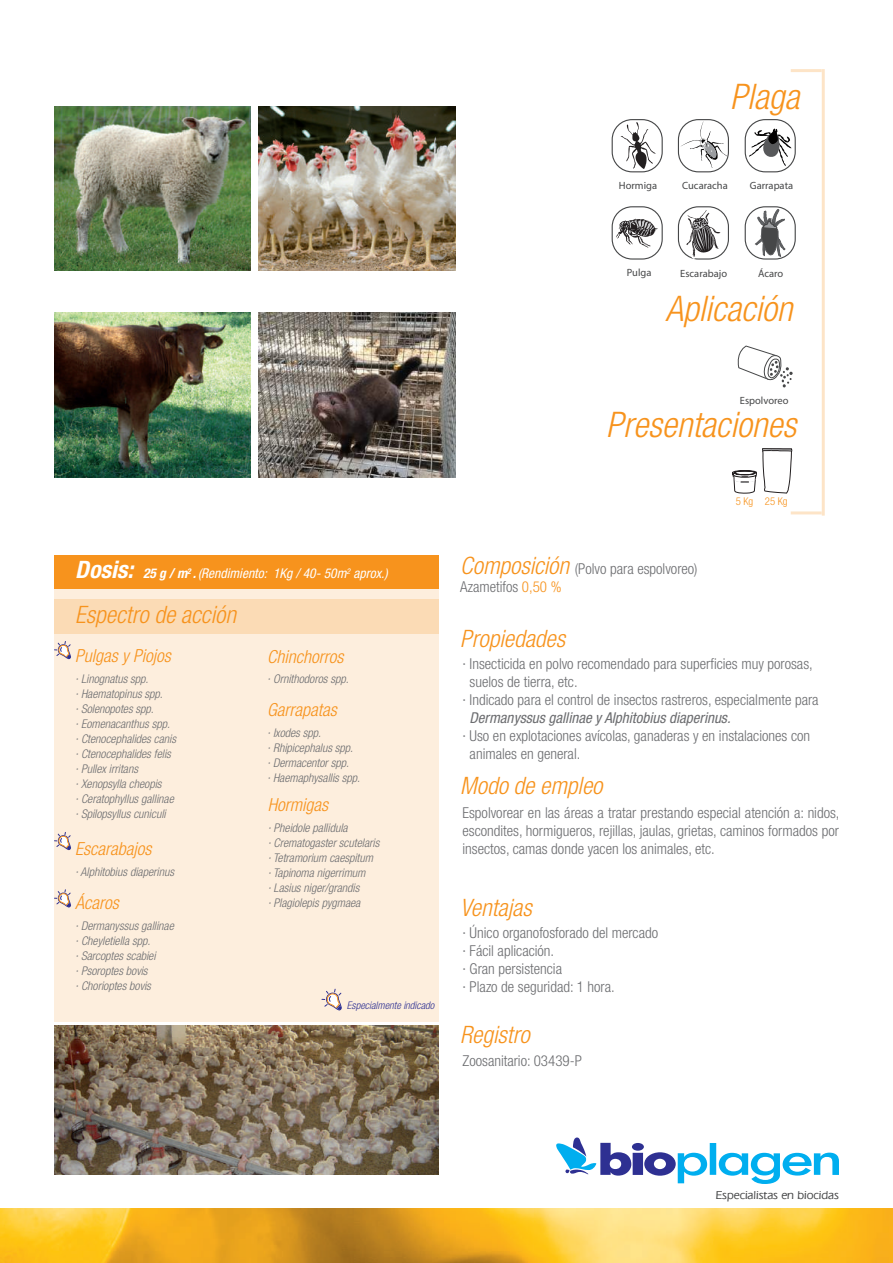
<style>
.page{position:relative;width:893px;height:1263px;background:#fff}
.page>*{position:absolute;margin:0;border:0;box-sizing:border-box;transform-origin:0 0}
.t1{font:italic 300 condensed 35.25px "Helvetica Neue LT Std";color:#f7931d}
.t2{font:italic 300 condensed 24px "Helvetica Neue LT Std";color:#f7931d}
.t3{font:italic 300 condensed 18px "Helvetica Neue LT Std";color:#f7931d}
.t4{font:300 condensed 15px/18px "Helvetica Neue LT Std";color:#6c6d70}
.t5{font:italic condensed 15px "Helvetica Neue LT Std";color:#6c6d70}
.t6{font:italic condensed 13.5px "Helvetica Neue LT Std";color:#fff}
.t7{font:italic 300 condensed 12px/15px "Helvetica Neue LT Std";color:#6c6d70}
.t8{font:500 12px "Eras IT Cby BT";color:#464748}
.t9{font:300 condensed 10.8px "Helvetica Neue LT Std";color:#f7931d}
.t10{font:10.5px "Myriad Pro";color:#464748}
.t11{font:italic 300 condensed 10.5px "Helvetica Neue LT Std";color:#2e3092}
.s1{font-weight:700;font-size:24px}
.s2{font-weight:700}
.s3{font-style:italic;font-size:24px;color:#f7931d}
.s4{color:#f7931d}
</style>
<div class="page">
<svg style="left:556px;top:1137px;width:283px;height:47px"></svg>
<div style="left:654px;top:1159px;width:12px;height:10px;background:#fff;border-radius:50%"></div>
<hr style="left:822px;top:69px;width:3px;height:447px;background:#f7931d">
<hr style="left:791px;top:511px;width:31px;height:3px;background:#f7931d">
<hr style="left:791px;top:69px;width:31px;height:3px;background:#f7931d">
<img style="left:54px;top:106px;width:196px;height:165px">
<img style="left:259px;top:106px;width:196px;height:165px">
<img style="left:54px;top:313px;width:196px;height:164px">
<img style="left:259px;top:313px;width:196px;height:164px">
<img style="left:0;top:1209px;width:893px;height:54px">
<div style="left:612px;top:119px;width:51px;height:53px;border:1px solid #464748;border-radius:20px"></div>
<svg style="left:621px;top:122px;width:34px;height:47px"></svg>
<svg style="left:678px;top:120px;width:50px;height:52px"></svg>
<div style="left:678px;top:119px;width:51px;height:53px;border:1px solid #464748;border-radius:20px"></div>
<svg style="left:681px;top:121px;width:46px;height:47px"></svg>
<svg style="left:749px;top:128px;width:43px;height:39px"></svg>
<div style="left:745px;top:119px;width:51px;height:53px;border:1px solid #464748;border-radius:20px"></div>
<svg style="left:616px;top:218px;width:42px;height:30px"></svg>
<div style="left:612px;top:206px;width:51px;height:54px;border:1px solid #464748;border-radius:20px"></div>
<div style="left:745px;top:206px;width:51px;height:54px;border:1px solid #464748;border-radius:20px"></div>
<svg style="left:755px;top:209px;width:30px;height:51px"></svg>
<svg style="left:678px;top:207px;width:50px;height:52px"></svg>
<div style="left:678px;top:206px;width:51px;height:54px;border:1px solid #464748;border-radius:20px"></div>
<svg style="left:682px;top:206px;width:44px;height:54px"></svg>
<svg style="left:737px;top:346px;width:56px;height:41px"></svg>
<svg style="left:732px;top:448px;width:60px;height:45px"></svg>
<div style="left:54px;top:555px;width:385px;height:467px;background:#fdeedd"></div>
<div style="left:54px;top:599px;width:385px;height:34px;background:#fbdbb5"></div>
<div style="left:54px;top:555px;width:385px;height:34px;background:#f7931d"></div>
<img style="left:54px;top:1026px;width:384px;height:149px">
<svg style="left:321px;top:988px;width:21px;height:22px"></svg>
<svg style="left:54px;top:641px;width:17px;height:18px"></svg>
<svg style="left:54px;top:832px;width:17px;height:18px"></svg>
<svg style="left:54px;top:889px;width:17px;height:18px"></svg>
<h1 class="t1" style="left:730px;top:76px;width:71px">Plaga</h1>
<p class="t10" style="left:619px;top:179px;width:40px">Hormiga</p>
<p class="t10" style="left:682px;top:179px;width:47px">Cucaracha</p>
<p class="t10" style="left:750px;top:179px;width:45px">Garrapata</p>
<p class="t10" style="left:627px;top:266px;width:26px">Pulga</p>
<p class="t10" style="left:680px;top:267px;width:48px">Escarabajo</p>
<p class="t10" style="left:758px;top:267px;width:27px">Ácaro</p>
<h1 class="t1" style="left:665px;top:288px;width:129px">Aplicación</h1>
<p class="t6" style="left:75px;top:566px;width:314px"><span class="s1">Dosis:</span> <span class="s2">25 g / m</span><sup>2</sup> <span class="s2">.</span> (Rendimiento: 1Kg / 40- 50m<sup>2</sup> aprox.)</p>
<h2 class="t2" style="left:75px;top:601px;width:162px">Espectro de acción</h2>
<p class="t3" style="left:75px;top:646px;width:97px">Pulgas y Piojos</p>
<p class="t7" style="left:75px;top:672px;width:102px">· Linognatus spp.<br>· Haematopinus spp.<br>· Solenopotes spp.<br>· Eomenacanthus spp.<br>· Ctenocephalides canis · Ctenocephalides felis · Pullex irritans<br>· Xenopsylla cheopis<br>· Ceratophyllus gallinae · Spilopsyllus cuniculi</p>
<p class="t3" style="left:75px;top:838px;width:78px">Escarabajos</p>
<p class="t3" style="left:75px;top:892px;width:45px">Ácaros</p>
<p class="t7" style="left:75px;top:864px;width:100px">· Alphitobius diaperinus</p>
<p class="t7" style="left:75px;top:918px;width:100px">· Dermanyssus gallinae · Cheyletiella spp.<br>· Sarcoptes scabiei<br>· Psoroptes bovis<br>· Chorioptes bovis</p>
<p class="t3" style="left:267px;top:646px;width:78px">Chinchorros</p>
<p class="t7" style="left:267px;top:672px;width:83px">· Ornithodoros spp.</p>
<p class="t3" style="left:267px;top:700px;width:71px">Garrapatas</p>
<p class="t7" style="left:267px;top:725px;width:94px">· Ixodes spp.<br>· Rhipicephalus spp.<br>· Dermacentor spp.<br>· Haemaphysallis spp.</p>
<p class="t7" style="left:268px;top:820px;width:113px">· Pheidole pallidula<br>· Crematogaster scutelaris · Tetramorium caespitum<br>· Tapinoma nigerrimum<br>· Lasius niger/grandis<br>· Plagiolepis pygmaea</p>
<p class="t3" style="left:268px;top:795px;width:62px">Hormigas</p>
<p class="t11" style="left:347px;top:1000px;width:89px">Especialmente indicado</p>
<p class="t10" style="left:740px;top:394px;width:50px">Espolvoreo</p>
<h1 class="t1" style="left:606px;top:405px;width:192px">Presentaciones</h1>
<p class="t4" style="left:460px;top:559px;width:239px"><span class="s3">Composición</span> (Polvo para espolvoreo)<br>Azametifos <span class="s4">0,50 %</span></p>
<p class="t9" style="left:736px;top:495px;width:53px">5 Kg 25 Kg</p>
<h2 class="t2" style="left:460px;top:625px;width:106px">Propiedades</h2>
<p class="t4" style="left:462px;top:655px;width:352px">· Insecticida en polvo recomendado para superficies muy porosas,</p>
<p class="t4" style="left:470px;top:673px;width:109px">suelos de tierra, etc.</p>
<p class="t4" style="left:462px;top:691px;width:358px">· Indicado para el control de insectos rastreros, especialmente para</p>
<p class="t5" style="left:470px;top:709px;width:262px">Dermanyssus gallinae y Alphitobius diaperinus.</p>
<p class="t4" style="left:470px;top:727px;width:342px;text-indent:-7px">· Uso en explotaciones avícolas, ganaderas y en instalaciones con animales en general.</p>
<h2 class="t2" style="left:460px;top:772px;width:144px">Modo de empleo</h2>
<p class="t4" style="left:462px;top:803px;width:379px;text-align:justify">Espolvorear en las áreas a tratar prestando especial atención a: nidos, escondites, hormigueros, rejillas, jaulas, grietas, caminos formados por insectos, camas donde yacen los animales, etc.</p>
<h2 class="t2" style="left:460px;top:893px;width:73px">Ventajas</h2>
<p class="t4" style="left:462px;top:924px;width:197px">· Único organofosforado del mercado · Fácil aplicación.<br>· Gran persistencia<br>· Plazo de seguridad: 1 hora.</p>
<h2 class="t2" style="left:460px;top:1021px;width:71px">Registro</h2>
<p class="t4" style="left:462px;top:1051px;width:121px">Zoosanitario: 03439-P</p>
<p class="t8" style="left:716px;top:1187px;width:125px">Especialistas en biocidas</p>
</div>
